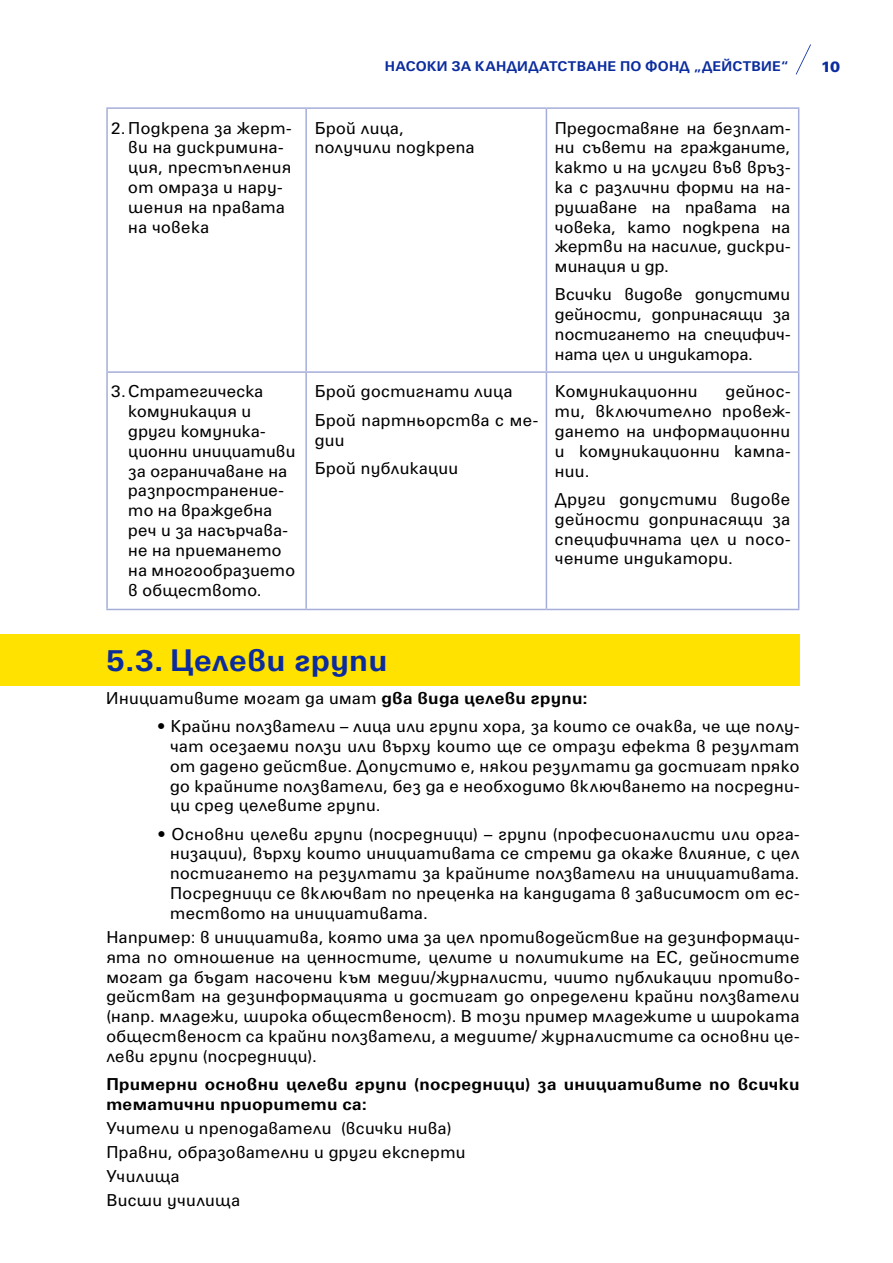
<style>
.page{position:relative;width:893px;height:1263px;background:#fff}
.page>*{position:absolute;margin:0;border:0;box-sizing:border-box;transform-origin:0 0}
.t1{font:700 30px "SP Universus";letter-spacing:.005em;color:#0b2c9e}
.t2{font:16.5px/19.8px "SP Universus";letter-spacing:.025em;color:#000;text-align:justify}
.t3{font:700 16.5px/19.8px "SP Universus";letter-spacing:.02em;color:#000}
.t4{font:900 15px "SP Universus";color:#0b2c9e}
.t5{font:700 13.5px "SP Universus";letter-spacing:.015em;color:#0b2c9e}
.s1{font-weight:700}
</style>
<div class="page">
<svg style="left:796px;top:44px;width:15px;height:31px"></svg>
<div style="left:0;top:635px;width:799px;height:51px;background:#ffe200"></div>
<hr style="left:106px;top:107px;width:200px;height:2px;background:#a4aed9">
<hr style="left:106px;top:109px;width:2px;height:262px;background:#a4aed9">
<hr style="left:306px;top:107px;width:240px;height:2px;background:#a4aed9">
<hr style="left:305px;top:109px;width:2px;height:262px;background:#a4aed9">
<hr style="left:546px;top:107px;width:253px;height:2px;background:#a4aed9">
<hr style="left:546px;top:109px;width:1px;height:262px;background:#a4aed9">
<hr style="left:798px;top:109px;width:1px;height:262px;background:#a4aed9">
<hr style="left:106px;top:371px;width:200px;height:2px;background:#a4aed9">
<hr style="left:106px;top:373px;width:2px;height:236px;background:#a4aed9">
<hr style="left:306px;top:371px;width:240px;height:2px;background:#a4aed9">
<hr style="left:305px;top:373px;width:2px;height:236px;background:#a4aed9">
<hr style="left:546px;top:371px;width:253px;height:2px;background:#a4aed9">
<hr style="left:546px;top:373px;width:1px;height:236px;background:#a4aed9">
<hr style="left:798px;top:373px;width:1px;height:236px;background:#a4aed9">
<hr style="left:106px;top:609px;width:200px;height:1px;background:#a4aed9">
<hr style="left:306px;top:609px;width:240px;height:1px;background:#a4aed9">
<hr style="left:546px;top:609px;width:253px;height:1px;background:#a4aed9">
<p class="t5" style="left:385px;top:58px;width:406px">НAСОКИ ЗА КАНДИДАТСТВАНЕ по ФОНД „ДЕЙСТВИЕ“</p>
<p class="t4" style="left:821px;top:58px;width:21px">10</p>
<p class="t2" style="left:128px;top:118px;width:165px;text-align:left;text-indent:-17px">2. Подкрепа за жерт&shy;ви на дискримина&shy;ция, престъпления от омраза и нару&shy;шения на правата на човека</p>
<p class="t2" style="left:315px;top:118px;width:161px">Брой лица, получили подкрепа</p>
<p class="t2" style="left:555px;top:118px;width:237px">Предоставяне на безплат&shy;ни съвети на гражданите, както и на услуги във връз&shy;ка с различни форми на на&shy;рушаване на правата на човека, като подкрепа на жертви на насилие, дискри&shy;минация и др.</p>
<p class="t2" style="left:555px;top:284px;width:237px">Всички видове допустими дейности, допринасящи за постигането на специфич&shy;ната цел и индикатора.</p>
<p class="t2" style="left:128px;top:381px;width:169px;text-align:left;text-indent:-17px">3.Стратегическа комуникация и други комуника&shy;ционни инициативи за ограничаване на разпространение&shy;то на враждебна реч и за насърчава&shy;не на приемането на многообразието в обществото.</p>
<p class="t2" style="left:315px;top:377px;width:225px;line-height:28.3px">Брой достигнати лица<br>Брой партньорства с ме-</p>
<p class="t2" style="left:555px;top:381px;width:237px;text-indent:171px">дейнос&shy;ти, включително провеж&shy;дането на информационни и комуникационни кампа&shy;нии.</p>
<p class="t2" style="left:555px;top:489px;width:237px">Други допустими видове дейности допринасящи за специфичната цел и посо&shy;чените индикатори.</p>
<p class="t2" style="left:555px;top:381px;width:144px">Комуникационни</p>
<p class="t2" style="left:315px;top:425px;width:145px;line-height:28.3px">дии<br>Брой публикации</p>
<h1 class="t1" style="left:106px;top:643px;width:283px">5.3. Целеви групи</h1>
<p class="t2" style="left:106px;top:688px;width:483px">Инициативите могат да имат <span class="s1">два вида целеви групи:</span></p>
<p class="t2" style="left:170px;top:716px;width:631px;text-indent:-13px">• Крайни ползватели – лица или групи хора, за които се очаква, че ще полу&shy;чат осезаеми ползи или върху които ще се отрази ефекта в резултат от дадено действие. Допустимо е, някои резултати да достигат пряко до крайните ползватели, без да е необходимо включването на посредни&shy;ци сред целевите групи.</p>
<p class="t2" style="left:170px;top:824px;width:631px;text-indent:-13px">• Основни целеви групи (посредници) – групи (професионалисти или орга&shy;низации), върху които инициативата се стреми да окаже влияние, с цел постигането на резултати за крайните ползватели на инициативата.<br>Посредници се включват по преценка на кандидата в зависимост от ес&shy;теството на инициативата.</p>
<p class="t2" style="left:106px;top:927px;width:695px">Например: в инициатива, която има за цел противодействие на дезинформаци&shy;ята по отношение на ценностите, целите и политиките на ЕС, дейностите могат да бъдат насочени към медии/журналисти, чиито публикации противо&shy;действат на дезинформацията и достигат до определени крайни ползватели (напр. младежи, широка общественост). В този пример младежите и широката общественост са крайни ползватели, а медиите/ журналистите са основни це&shy;леви групи (посредници).</p>
<p class="t3" style="left:106px;top:1074px;width:695px">Примерни основни целеви групи (посредници) за инициативите по всички тематични приоритети са:</p>
<p class="t2" style="left:106px;top:1116px;width:361px;line-height:24px;text-align:left">Учители и преподаватели (всички нива)<br>Правни, образователни и други експерти<br>Училища<br>Висши училища</p>
</div>
